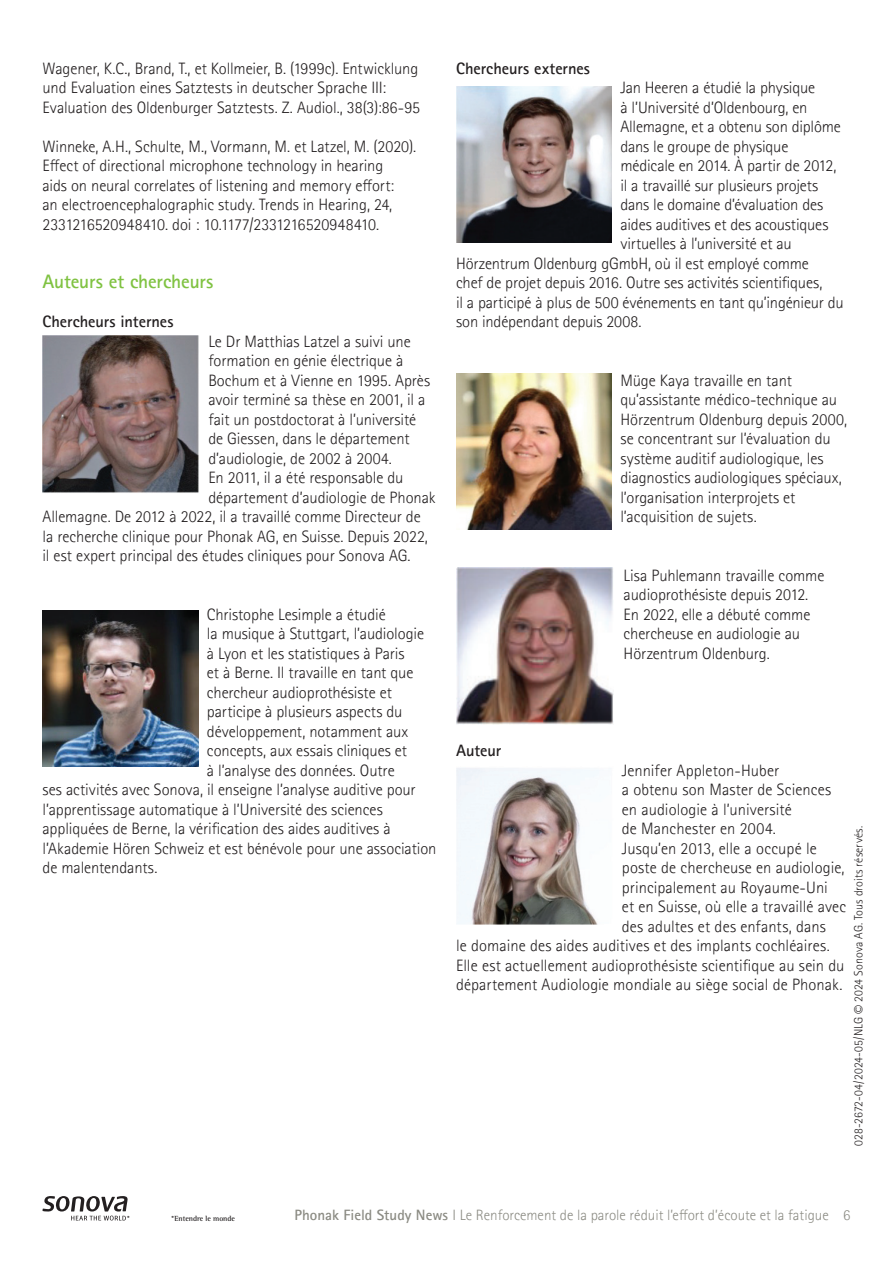
<style>
.page{position:relative;width:893px;height:1263px;background:#fff}
.page>*{position:absolute;margin:0;border:0;box-sizing:border-box;transform-origin:0 0}
.t1{font:700 19.5px "Rotis Sansfor Phonak";letter-spacing:-.01em;color:#7fc241}
.t2{font:300 16.5px/19.5px "Rotis Sansfor Phonak";letter-spacing:-.005em;color:#231f20}
.t3{font:700 16.5px "Rotis Sansfor Phonak";letter-spacing:-.005em;color:#231f20}
.t4{font:300 15px "Rotis Sansfor Phonak";color:#8b8b83}
.t5{font:300 12px "Rotis Sansfor Phonak";letter-spacing:.01em;color:#231f20}
.t6{font:700 7.65px "Rotis Semifor Phonak";color:#231f20}
.s1{font-weight:700}
</style>
<div class="page">
<img style="left:43px;top:336px;width:156px;height:157px">
<img style="left:43px;top:611px;width:155px;height:155px">
<img style="left:456px;top:87px;width:156px;height:156px">
<img style="left:456px;top:374px;width:156px;height:155px">
<img style="left:456px;top:567px;width:157px;height:157px">
<img style="left:456px;top:768px;width:143px;height:156px">
<svg style="left:43px;top:1196px;width:85px;height:24px"></svg>
<p class="t2" style="left:43px;top:58px;width:379px">Wagener, K.C., Brand, T., et Kollmeier, B. (1999c). Entwicklung und Evaluation eines Satztests in deutscher Sprache III:<br>Evaluation des Oldenburger Satztests. Z. Audiol., 38(3):86-95</p>
<p class="t2" style="left:43px;top:136px;width:375px">Winneke, A.H., Schulte, M., Vormann, M. et Latzel, M. (2020).<br>Effect of directional microphone technology in hearing<br>aids on neural correlates of listening and memory effort:<br>an electroencephalographic study. Trends in Hearing, 24, 2331216520948410. doi : 10.1177/2331216520948410.</p>
<p class="t1" style="left:43px;top:269px;width:172px">Auteurs et chercheurs</p>
<p class="t3" style="left:43px;top:311px;width:132px">Chercheurs internes</p>
<p class="t2" style="left:208px;top:331px;width:204px">Le Dr Matthias Latzel a suivi une</p>
<p class="t2" style="left:208px;top:351px;width:197px">formation en génie électrique à</p>
<p class="t2" style="left:208px;top:370px;width:223px">Bochum et à Vienne en 1995. Après</p>
<p class="t2" style="left:208px;top:390px;width:219px">avoir terminé sa thèse en 2001, il a</p>
<p class="t2" style="left:208px;top:409px;width:209px">fait un postdoctorat à l’université</p>
<p class="t2" style="left:208px;top:429px;width:203px">de Giessen, dans le département</p>
<p class="t2" style="left:208px;top:448px;width:185px">d’audiologie, de 2002 à 2004.</p>
<p class="t2" style="left:208px;top:468px;width:196px">En 2011, il a été responsable du</p>
<p class="t2" style="left:208px;top:487px;width:229px">département d’audiologie de Phonak</p>
<p class="t2" style="left:43px;top:507px;width:380px">Allemagne. De 2012 à 2022, il a travaillé comme Directeur de</p>
<p class="t2" style="left:43px;top:526px;width:387px">la recherche clinique pour Phonak AG, en Suisse. Depuis 2022,</p>
<p class="t2" style="left:43px;top:546px;width:370px">il est expert principal des études cliniques pour Sonova AG.</p>
<p class="t2" style="left:207px;top:604px;width:180px">Christophe Lesimple a étudié</p>
<p class="t2" style="left:207px;top:624px;width:219px">la musique à Stuttgart, l’audiologie</p>
<p class="t2" style="left:207px;top:643px;width:199px">à Lyon et les statistiques à Paris</p>
<p class="t2" style="left:207px;top:663px;width:208px">et à Berne. Il travaille en tant que</p>
<p class="t2" style="left:207px;top:683px;width:186px">chercheur audioprothésiste et</p>
<p class="t2" style="left:207px;top:702px;width:197px">participe à plusieurs aspects du</p>
<p class="t2" style="left:207px;top:722px;width:203px">développement, notamment aux</p>
<p class="t2" style="left:207px;top:741px;width:202px">concepts, aux essais cliniques et</p>
<p class="t2" style="left:207px;top:761px;width:189px">à l’analyse des données. Outre</p>
<p class="t2" style="left:43px;top:780px;width:375px">ses activités avec Sonova, il enseigne l’analyse auditive pour</p>
<p class="t2" style="left:43px;top:800px;width:342px">l’apprentissage automatique à l’Université des sciences</p>
<p class="t2" style="left:43px;top:819px;width:350px">appliquées de Berne, la vérification des aides auditives à</p>
<p class="t2" style="left:43px;top:839px;width:395px">l’Akademie Hören Schweiz et est bénévole pour une association</p>
<p class="t2" style="left:43px;top:858px;width:116px">de malentendants.</p>
<p class="t3" style="left:456px;top:58px;width:136px">Chercheurs externes</p>
<p class="t2" style="left:620px;top:78px;width:196px">Jan Heeren a étudié la physique</p>
<p class="t2" style="left:620px;top:98px;width:189px">à l’Université d’Oldenbourg, en</p>
<p class="t2" style="left:620px;top:117px;width:222px">Allemagne, et a obtenu son diplôme</p>
<p class="t2" style="left:620px;top:137px;width:170px">dans le groupe de physique</p>
<p class="t2" style="left:620px;top:156px;width:217px">médicale en 2014. À partir de 2012,</p>
<p class="t2" style="left:620px;top:176px;width:199px">il a travaillé sur plusieurs projets</p>
<p class="t2" style="left:620px;top:195px;width:204px">dans le domaine d’évaluation des</p>
<p class="t2" style="left:620px;top:215px;width:210px">aides auditives et des acoustiques</p>
<p class="t2" style="left:620px;top:234px;width:173px">virtuelles à l’université et au</p>
<p class="t2" style="left:456px;top:254px;width:354px">Hörzentrum Oldenburg gGmbH, où il est employé comme</p>
<p class="t2" style="left:456px;top:273px;width:368px">chef de projet depuis 2016. Outre ses activités scientifiques,</p>
<p class="t2" style="left:456px;top:293px;width:389px">il a participé à plus de 500 événements en tant qu’ingénieur du</p>
<p class="t2" style="left:456px;top:312px;width:187px">son indépendant depuis 2008.</p>
<p class="t2" style="left:620px;top:371px;width:228px">Müge Kaya travaille en tant qu’assistante médico-technique au Hörzentrum Oldenburg depuis 2000, se concentrant sur l’évaluation du système auditif audiologique, les diagnostics audiologiques spéciaux, l’organisation interprojets et l’acquisition de sujets.</p>
<p class="t3" style="left:456px;top:740px;width:47px">Auteur</p>
<p class="t2" style="left:624px;top:566px;width:202px">Lisa Puhlemann travaille comme audioprothésiste depuis 2012.<br>En 2022, elle a débuté comme chercheuse en audiologie au<br>Hörzentrum Oldenburg.</p>
<p class="t2" style="left:622px;top:761px;width:159px">Jennifer Appleton-Huber</p>
<p class="t2" style="left:622px;top:780px;width:211px">a obtenu son Master de Sciences</p>
<p class="t2" style="left:622px;top:800px;width:171px">en audiologie à l’université</p>
<p class="t2" style="left:622px;top:819px;width:155px">de Manchester en 2004.</p>
<p class="t2" style="left:622px;top:839px;width:196px">Jusqu’en 2013, elle a occupé le</p>
<p class="t2" style="left:622px;top:858px;width:224px">poste de chercheuse en audiologie,</p>
<p class="t2" style="left:622px;top:878px;width:207px">principalement au Royaume-Uni</p>
<p class="t2" style="left:622px;top:897px;width:226px">et en Suisse, où elle a travaillé avec</p>
<p class="t2" style="left:622px;top:917px;width:206px">des adultes et des enfants, dans</p>
<p class="t2" style="left:456px;top:936px;width:375px">le domaine des aides auditives et des implants cochléaires.</p>
<p class="t2" style="left:456px;top:956px;width:390px">Elle est actuellement audioprothésiste scientifique au sein du</p>
<p class="t2" style="left:456px;top:975px;width:388px">département Audiologie mondiale au siège social de Phonak.</p>
<p class="t5" style="left:851px;top:1146px;width:322px;rotate:-90deg">028-2672-04/2024-05/NLG © 2024 Sonova AG. Tous droits réservés.</p>
<p class="t6" style="left:127px;top:1214px;width:5px">*</p>
<p class="t6" style="left:171px;top:1213px;width:65px">*Entendre le monde</p>
<p class="t4" style="left:295px;top:1207px;width:557px"><span class="s1">Phonak Field Study News</span> I Le Renforcement de la parole réduit l’effort d’écoute et la fatigue 6</p>
</div>
